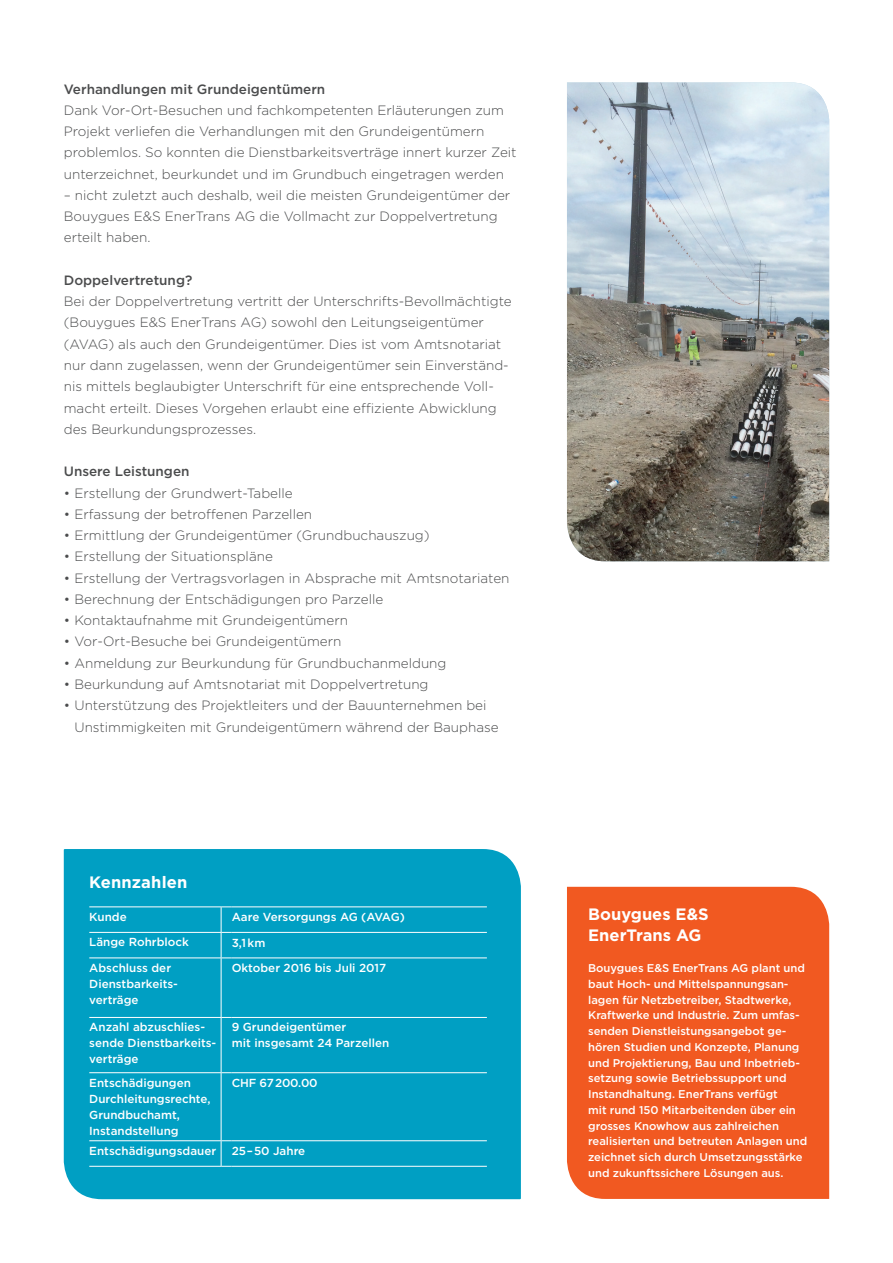
<style>
.page{position:relative;width:893px;height:1263px;background:#fff}
.page>*{position:absolute;margin:0;border:0;box-sizing:border-box;transform-origin:0 0}
.t1{font:700 16.5px/21px "Gotham";color:#fff}
.t2{font:300 13.5px/21.3px "Gotham";color:#4b4c4d}
.t3{font:500 13.5px "Gotham";color:#4b4c4d}
.t4{font:500 11.7px/15.9px "Gotham";color:#fff}
.t5{font:500 11.25px/15.8px "Gotham";letter-spacing:-.005em;color:#fff}
</style>
<div class="page">
<div style="left:567px;top:887px;width:262px;height:312px;background:#f15921"></div>
<div style="left:64px;top:849px;width:457px;height:350px;background:#009fc3"></div>
<hr style="left:89px;top:906px;width:132px;height:1px;background:#fff">
<hr style="left:232px;top:906px;width:255px;height:1px;background:#fff">
<hr style="left:89px;top:932px;width:132px;height:1px;background:#fff">
<hr style="left:232px;top:932px;width:255px;height:1px;background:#fff">
<hr style="left:89px;top:957px;width:132px;height:1px;background:#fff">
<hr style="left:232px;top:957px;width:255px;height:1px;background:#fff">
<hr style="left:89px;top:1017px;width:132px;height:1px;background:#fff">
<hr style="left:232px;top:1017px;width:255px;height:1px;background:#fff">
<hr style="left:89px;top:1072px;width:132px;height:1px;background:#fff">
<hr style="left:232px;top:1072px;width:255px;height:1px;background:#fff">
<hr style="left:89px;top:1140px;width:132px;height:1px;background:#fff">
<hr style="left:232px;top:1140px;width:255px;height:1px;background:#fff">
<hr style="left:89px;top:1166px;width:132px;height:1px;background:#fff">
<hr style="left:232px;top:1166px;width:255px;height:1px;background:#fff">
<svg style="left:221px;top:906px;width:11px;height:52px"></svg>
<hr style="left:221px;top:958px;width:1px;height:59px;background:#fff">
<hr style="left:221px;top:1018px;width:1px;height:54px;background:#fff">
<hr style="left:221px;top:1073px;width:1px;height:67px;background:#fff">
<svg style="left:221px;top:1140px;width:11px;height:27px"></svg>
<img style="left:567px;top:82px;width:262px;height:479px">
<p class="t3" style="left:64px;top:80px;width:263px">Verhandlungen mit Grundeigentümern</p>
<p class="t2" style="left:64px;top:99px;width:454px">Dank Vor-Ort-Besuchen und fachkompetenten Erläuterungen zum Projekt verliefen die Verhandlungen mit den Grundeigentümern problemlos. So konnten die Dienstbarkeitsverträge innert kurzer Zeit unterzeichnet, beurkundet und im Grundbuch eingetragen werden</p>
<p class="t2" style="left:64px;top:184px;width:448px">– nicht zuletzt auch deshalb, weil die meisten Grundeigentümer der<br>Bouygues E&amp;S EnerTrans AG die Vollmacht zur Doppelvertretung erteilt haben.</p>
<p class="t3" style="left:64px;top:271px;width:130px">Doppelvertretung?</p>
<p class="t2" style="left:64px;top:290px;width:449px">Bei der Doppelvertretung vertritt der Unterschrifts-Bevollmächtigte (Bouygues E&amp;S EnerTrans AG) sowohl den Leitungseigentümer (AVAG) als auch den Grundeigentümer. Dies ist vom Amtsnotariat nur dann zugelassen, wenn der Grundeigentümer sein Einverständ&shy;nis mittels beglaubigter Unterschrift für eine entsprechende Voll&shy;macht erteilt. Dieses Vorgehen erlaubt eine effiziente Abwicklung des Beurkundungsprozesses.</p>
<p class="t3" style="left:64px;top:463px;width:127px">Unsere Leistungen</p>
<p class="t2" style="left:64px;top:482px;width:230px">• Erstellung der Grundwert-Tabelle</p>
<p class="t2" style="left:64px;top:503px;width:250px">• Erfassung der betroffenen Parzellen</p>
<p class="t2" style="left:64px;top:524px;width:367px">• Ermittlung der Grundeigentümer (Grundbuchauszug)</p>
<p class="t2" style="left:64px;top:546px;width:211px">• Erstellung der Situationspläne</p>
<p class="t2" style="left:64px;top:567px;width:447px">• Erstellung der Vertragsvorlagen in Absprache mit Amtsnotariaten</p>
<p class="t2" style="left:64px;top:588px;width:321px">• Berechnung der Entschädigungen pro Parzelle</p>
<p class="t2" style="left:64px;top:609px;width:286px">• Kontaktaufnahme mit Grundeigentümern</p>
<p class="t2" style="left:64px;top:631px;width:279px">• Vor-Ort-Besuche bei Grundeigentümern</p>
<p class="t2" style="left:64px;top:652px;width:384px">• Anmeldung zur Beurkundung für Grundbuchanmeldung</p>
<p class="t2" style="left:64px;top:673px;width:366px">• Beurkundung auf Amtsnotariat mit Doppelvertretung</p>
<p class="t2" style="left:74px;top:694px;width:426px;text-indent:-11px">• Unterstützung des Projektleiters und der Bauunternehmen bei<br>Unstimmigkeiten mit Grundeigentümern während der Bauphase</p>
<p class="t1" style="left:89px;top:871px;width:100px">Kennzahlen</p>
<p class="t4" style="left:89px;top:909px;width:39px">Kunde</p>
<p class="t4" style="left:232px;top:909px;width:175px">Aare Versorgungs AG (AVAG)</p>
<p class="t4" style="left:89px;top:934px;width:101px">Länge Rohrblock</p>
<p class="t4" style="left:232px;top:935px;width:35px">3,1 km</p>
<p class="t4" style="left:89px;top:960px;width:89px">Abschluss der<br>Dienstbarkeits&shy;verträge</p>
<p class="t4" style="left:232px;top:960px;width:156px">Oktober 2016 bis Juli 2017</p>
<p class="t4" style="left:89px;top:1019px;width:129px">Anzahl abzuschlies&shy;sende Dienstbarkeits&shy;verträge</p>
<p class="t4" style="left:232px;top:1019px;width:159px">9 Grundeigentümer<br>mit insgesamt 24 Parzellen</p>
<p class="t4" style="left:89px;top:1074px;width:123px">Entschädigungen<br>Durchleitungsrechte,<br>Grundbuchamt,<br>Instandstellung</p>
<p class="t4" style="left:232px;top:1074px;width:87px">CHF 67 200.00</p>
<p class="t4" style="left:89px;top:1142px;width:128px">Entschädigungsdauer</p>
<p class="t4" style="left:232px;top:1142px;width:75px">25 – 50 Jahre</p>
<p class="t1" style="left:588px;top:903px;width:122px">Bouygues E&amp;S<br>EnerTrans AG</p>
<p class="t5" style="left:588px;top:960px;width:221px">Bouygues E&amp;S EnerTrans AG plant und baut Hoch- und Mittelspannungsan&shy;lagen für Netzbetreiber, Stadtwerke, Kraftwerke und Industrie. Zum umfas&shy;senden Dienstleistungsangebot ge&shy;hören Studien und Konzepte, Planung und Projektierung, Bau und Inbetrieb&shy;setzung sowie Betriebssupport und Instandhaltung. EnerTrans verfügt<br>mit rund 150 Mitarbeitenden über ein grosses Knowhow aus zahlreichen realisierten und betreuten Anlagen und zeichnet sich durch Umsetzungsstärke und zukunftssichere Lösungen aus.</p>
</div>
